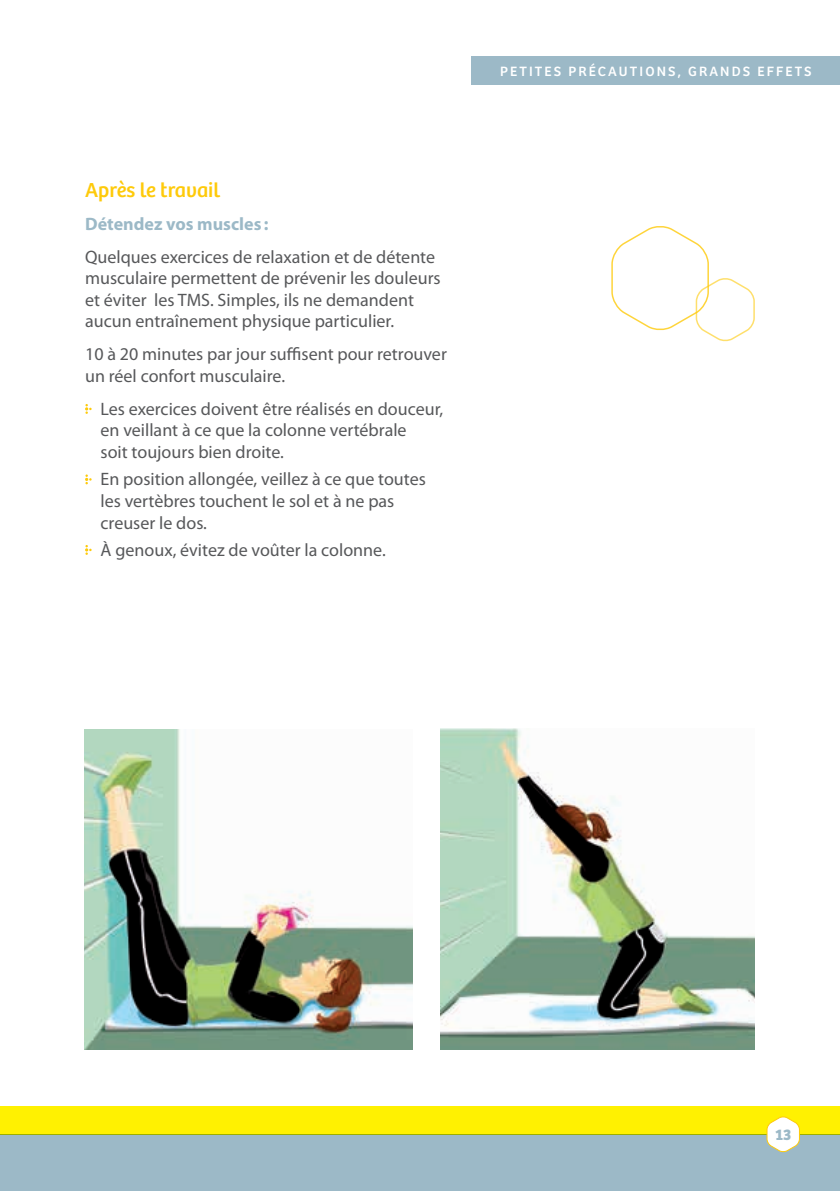
<style>
.page{position:relative;width:840px;height:1191px;background:#fff}
.page>*{position:absolute;margin:0;border:0;box-sizing:border-box;transform-origin:0 0}
.t1{font:21px "Bree";color:#feca0a}
.t2{font:18px/21.6px "Myriad Pro";color:#57585a}
.t3{font:700 18px "Myriad Pro";color:#9cb9c7}
.t4{font:700 16px "Bree";color:#9cb9c7}
.t5{font:14px "Bree";letter-spacing:.15em;color:#fff}
</style>
<div class="page">
<img style="left:85px;top:729px;width:327px;height:320px">
<img style="left:440px;top:729px;width:314px;height:320px">
<svg style="left:611px;top:226px;width:144px;height:116px"></svg>
<svg style="left:85px;top:404px;width:6px;height:10px"></svg>
<svg style="left:85px;top:474px;width:6px;height:10px"></svg>
<svg style="left:85px;top:545px;width:6px;height:10px"></svg>
<div style="left:0;top:1134px;width:839px;height:57px;background:#9cb9c7"></div>
<div style="left:0;top:1106px;width:839px;height:28px;background:#fff101"></div>
<svg style="left:765px;top:1116px;width:35px;height:37px"></svg>
<div style="left:471px;top:57px;width:368px;height:28px;background:#9cb9c7"></div>
<p class="t1" style="left:85px;top:177px;width:136px">Après le travail</p>
<p class="t3" style="left:85px;top:212px;width:185px">Détendez vos muscles :</p>
<p class="t2" style="left:85px;top:245px;width:357px">Quelques exercices de relaxation et de détente musculaire permettent de prévenir les douleurs et éviter les TMS. Simples, ils ne demandent aucun entraînement physique particulier.</p>
<p class="t2" style="left:85px;top:343px;width:363px">10 à 20 minutes par jour suffisent pour retrouver un réel confort musculaire.</p>
<p class="t2" style="left:100px;top:398px;width:344px">Les exercices doivent être réalisés en douceur, en veillant à ce que la colonne vertébrale<br>soit toujours bien droite.</p>
<p class="t2" style="left:100px;top:468px;width:327px">En position allongée, veillez à ce que toutes les vertèbres touchent le sol et à ne pas creuser le dos.</p>
<p class="t2" style="left:100px;top:539px;width:286px">À genoux, évitez de voûter la colonne.</p>
<p class="t5" style="left:500px;top:63px;width:313px">PETITES PRÉCAUTIONS, GRANDS EFFETS</p>
<p class="t4" style="left:774px;top:1124px;width:18px">13</p>
</div>
